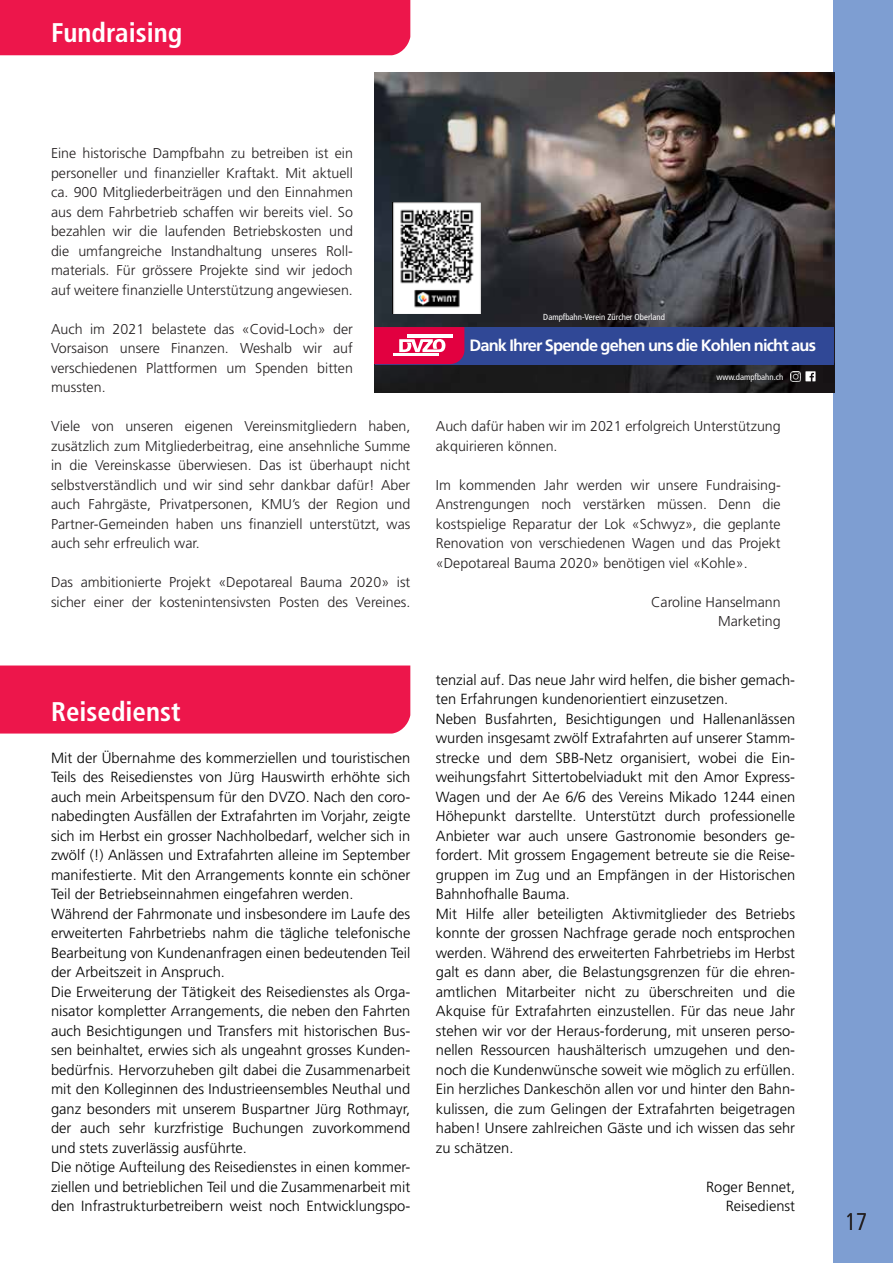
<style>
.page{position:relative;width:893px;height:1263px;background:#fff}
.page>*{position:absolute;margin:0;border:0;box-sizing:border-box;transform-origin:0 0}
.t1{font:700 condensed 27px "Frutiger";color:#fff}
.t2{font:300 condensed 24px "Frutiger";color:#231f20}
.t3{font:700 16.35px "Frutiger";letter-spacing:-.05em;color:#fff}
.t4{font:300 14.7px/19.5px "Frutiger";color:#000}
.t5{font:300 14.25px/19.5px "Frutiger";color:#231f20;text-align:justify}
.t6{font:condensed 8.7px "Frutiger LT Std";color:#fff}
</style>
<div class="page">
<div style="left:833px;top:0;width:60px;height:1263px;background:#7e9ed2"></div>
<div style="left:0;top:0;width:410px;height:55px;background:#ed164b"></div>
<div style="left:0;top:665px;width:410px;height:68px;background:#ed164b"></div>
<img style="left:374px;top:73px;width:460px;height:254px">
<img style="left:393px;top:202px;width:87px;height:112px">
<svg style="left:374px;top:327px;width:460px;height:65px;background:#3d345f"></svg>
<h1 class="t1" style="left:51px;top:16px;width:133px">Fundraising</h1>
<p class="t5" style="left:51px;top:144px;width:303px">Eine historische Dampfbahn zu betreiben ist ein personeller und finanzieller Kraftakt. Mit aktuell ca. 900 Mitgliederbeiträgen und den Einnahmen aus dem Fahrbetrieb schaffen wir bereits viel. So bezahlen wir die laufenden Betriebskosten und die umfangreiche Instandhaltung unseres Roll&shy;materials. Für grössere Projekte sind wir jedoch auf weitere finanzielle Unterstützung angewiesen.</p>
<p class="t5" style="left:51px;top:319px;width:303px">Auch im 2021 belastete das «Covid-Loch» der Vorsaison unsere Finanzen. Weshalb wir auf verschiedenen Plattformen um Spenden bitten mussten.</p>
<p class="t5" style="left:51px;top:417px;width:361px">Viele von unseren eigenen Vereinsmitgliedern haben, zusätzlich zum Mitgliederbeitrag, eine ansehnliche Summe in die Vereinskasse überwiesen. Das ist überhaupt nicht selbstverständlich und wir sind sehr dankbar dafür! Aber auch Fahrgäste, Privatpersonen, KMU’s der Region und Partner-Gemeinden haben uns finanziell unterstützt, was auch sehr erfreulich war.</p>
<p class="t5" style="left:51px;top:573px;width:361px">Das ambitionierte Projekt «Depotareal Bauma 2020» ist sicher einer der kostenintensivsten Posten des Vereines.</p>
<h1 class="t1" style="left:51px;top:695px;width:131px">Reisedienst</h1>
<p class="t4" style="left:51px;top:748px;width:361px">Mit der Übernahme des kommerziellen und touristischen Teils des Reisedienstes von Jürg Hauswirth erhöhte sich auch mein Arbeitspensum für den DVZO. Nach den coro&shy;nabedingten Ausfällen der Extrafahrten im Vorjahr, zeigte sich im Herbst ein grosser Nachholbedarf, welcher sich in zwölf (!) Anlässen und Extrafahrten alleine im September manifestierte. Mit den Arrangements konnte ein schöner Teil der Betriebseinnahmen eingefahren werden.<br>Während der Fahrmonate und insbesondere im Laufe des erweiterten Fahrbetriebs nahm die tägliche telefonische Bearbeitung von Kundenanfragen einen bedeutenden Teil der Arbeitszeit in Anspruch.<br>Die Erweiterung der Tätigkeit des Reisedienstes als Orga&shy;nisator kompletter Arrangements, die neben den Fahrten auch Besichtigungen und Transfers mit historischen Bus&shy;sen beinhaltet, erwies sich als ungeahnt grosses Kunden&shy;bedürfnis. Hervorzuheben gilt dabei die Zusammenarbeit mit den Kolleginnen des Industrieensembles Neuthal und ganz besonders mit unserem Buspartner Jürg Rothmayr, der auch sehr kurzfristige Buchungen zuvorkommend und stets zuverlässig ausführte.<br>Die nötige Aufteilung des Reisedienstes in einen kommer&shy;ziellen und betrieblichen Teil und die Zusammenarbeit mit den Infrastrukturbetreibern weist noch Entwicklungspo-</p>
<p class="t6" style="left:543px;top:312px;width:123px">Dampfbahn-Verein Zürcher Oberland</p>
<p class="t3" style="left:469px;top:336px;width:348px">Dank Ihrer Spende gehen uns die Kohlen nicht aus</p>
<p class="t6" style="left:716px;top:372px;width:68px">www.dampfbahn.ch</p>
<p class="t5" style="left:436px;top:417px;width:346px">Auch dafür haben wir im 2021 erfolgreich Unterstützung akquirieren können.</p>
<p class="t5" style="left:436px;top:475px;width:346px">Im kommenden Jahr werden wir unsere Fundraising-Anstrengungen noch verstärken müssen. Denn die kostspielige Reparatur der Lok «Schwyz», die geplante Renovation von verschiedenen Wagen und das Projekt «Depotareal Bauma 2020» benötigen viel «Kohle».</p>
<p class="t5" style="left:651px;top:592px;width:131px;text-align:right">Caroline Hanselmann<br>Marketing</p>
<p class="t4" style="left:436px;top:670px;width:361px">tenzial auf. Das neue Jahr wird helfen, die bisher gemach&shy;ten Erfahrungen kundenorientiert einzusetzen.<br>Neben Busfahrten, Besichtigungen und Hallenanlässen wurden insgesamt zwölf Extrafahrten auf unserer Stamm&shy;strecke und dem SBB-Netz organisiert, wobei die Ein&shy;weihungsfahrt Sittertobelviadukt mit den Amor Express-Wagen und der Ae 6/6 des Vereins Mikado 1244 einen Höhepunkt darstellte. Unterstützt durch professionelle Anbieter war auch unsere Gastronomie besonders ge&shy;fordert. Mit grossem Engagement betreute sie die Reise&shy;gruppen im Zug und an Empfängen in der Historischen Bahnhofhalle Bauma.<br>Mit Hilfe aller beteiligten Aktivmitglieder des Betriebs konnte der grossen Nachfrage gerade noch entsprochen werden. Während des erweiterten Fahrbetriebs im Herbst galt es dann aber, die Belastungsgrenzen für die ehren&shy;amtlichen Mitarbeiter nicht zu überschreiten und die Akquise für Extrafahrten einzustellen. Für das neue Jahr stehen wir vor der Heraus-forderung, mit unseren perso&shy;nellen Ressourcen haushälterisch umzugehen und den&shy;noch die Kundenwünsche soweit wie möglich zu erfüllen.<br>Ein herzliches Dankeschön allen vor und hinter den Bahn&shy;kulissen, die zum Gelingen der Extrafahrten beigetragen haben! Unsere zahlreichen Gäste und ich wissen das sehr zu schätzen.</p>
<p class="t4" style="left:706px;top:1177px;width:91px;text-align:right">Roger Bennet,<br>Reisedienst</p>
<h2 class="t2" style="left:844px;top:1208px;width:25px">17</h2>
</div>
